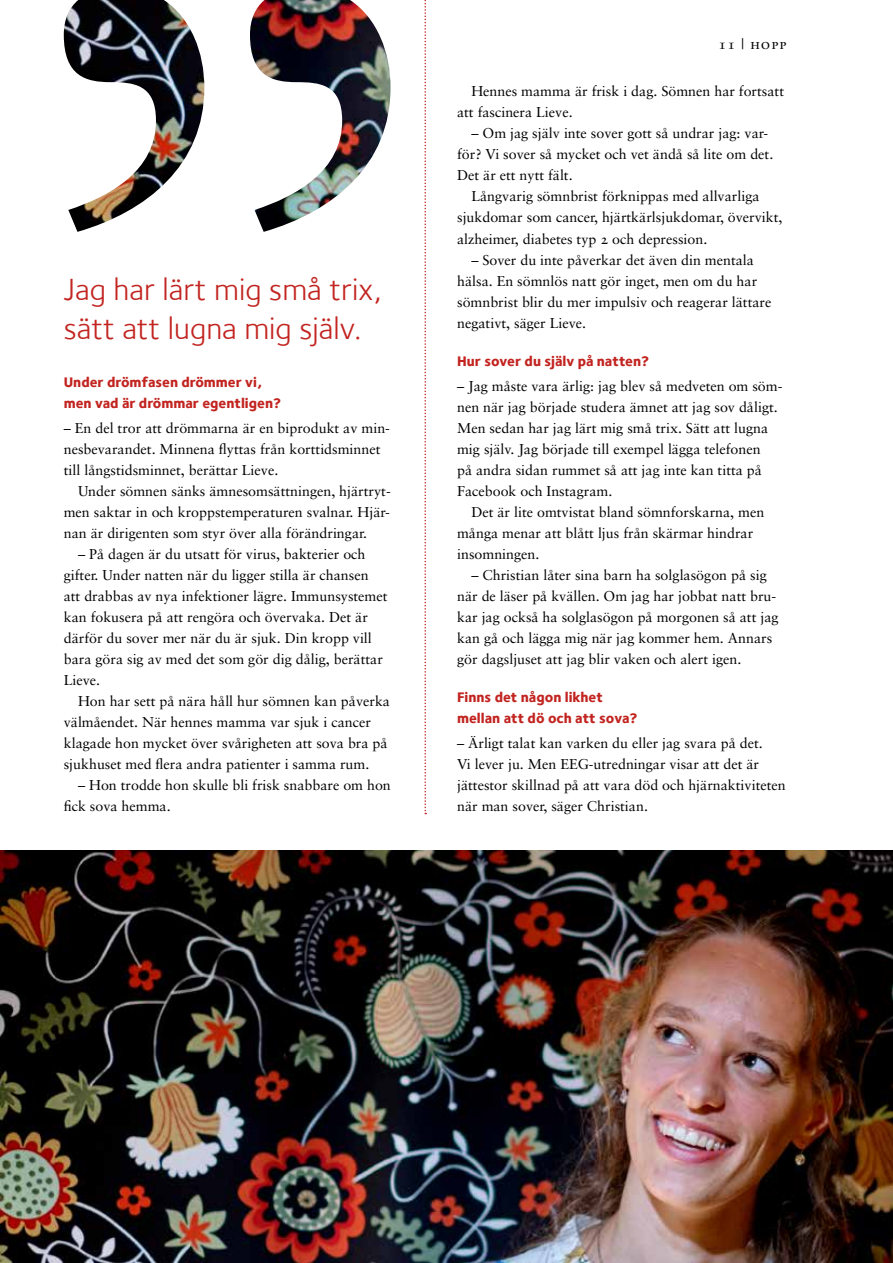
<style>
.page{position:relative;width:893px;height:1263px;background:#fff}
.page>*{position:absolute;margin:0;border:0;box-sizing:border-box;transform-origin:0 0}
.t1{font:31.5px/39px "Foundry Sterling Book OSF";color:#c22420}
.t2{font:14.25px/21px "Sabon Roman Os F";color:#000}
.t3{font:14.25px/21px "Foundry Sterling Extra Bold OSF";color:#c22420}
.t4{font:14.25px "Sabon Roman SC";letter-spacing:.07em;color:#000}
</style>
<div class="page">
<img style="left:0;top:850px;width:893px;height:413px">
<img style="left:64px;top:0;width:327px;height:232px">
<svg style="left:424px;top:0;width:2px;height:814px"></svg>
<h1 class="t1" style="left:64px;top:270px;width:319px">Jag har lärt mig små trix, sätt att lugna mig själv.</h1>
<p class="t3" style="left:64px;top:371px;width:219px">Under drömfasen drömmer vi, men vad är drömmar egentligen?</p>
<p class="t2" style="left:64px;top:417px;width:328px">– En del tror att drömmarna är en biprodukt av min&shy;nesbevarandet. Minnena flyttas från korttidsminnet till långstidsminnet, berättar Lieve.</p>
<p class="t2" style="left:64px;top:480px;width:328px;text-align:justify;text-indent:14px">Under sömnen sänks ämnesomsättningen, hjärtryt&shy;men saktar in och kroppstemperaturen svalnar. Hjär&shy;nan är dirigenten som styr över alla förändringar.</p>
<p class="t2" style="left:64px;top:543px;width:325px;text-indent:14px">– På dagen är du utsatt för virus, bakterier och gifter. Under natten när du ligger stilla är chansen att drabbas av nya infektioner lägre. Immunsystemet kan fokusera på att rengöra och övervaka. Det är därför du sover mer när du är sjuk. Din kropp vill bara göra sig av med det som gör dig dålig, berättar Lieve.</p>
<p class="t2" style="left:64px;top:690px;width:328px;text-indent:14px">Hon har sett på nära håll hur sömnen kan påverka välmåendet. När hennes mamma var sjuk i cancer klagade hon mycket över svårigheten att sova bra på sjukhuset med flera andra patienter i samma rum.</p>
<p class="t2" style="left:64px;top:774px;width:329px;text-indent:14px">– Hon trodde hon skulle bli frisk snabbare om hon fick sova hemma.</p>
<p class="t4" style="left:718px;top:36px;width:70px">11 | hopp</p>
<p class="t2" style="left:457px;top:81px;width:328px;text-indent:14px">Hennes mamma är frisk i dag. Sömnen har fortsatt att fascinera Lieve.</p>
<p class="t2" style="left:457px;top:123px;width:318px;text-indent:14px">– Om jag själv inte sover gott så undrar jag: var&shy;för? Vi sover så mycket och vet ändå så lite om det.<br>Det är ett nytt fält.</p>
<p class="t2" style="left:457px;top:186px;width:327px;text-indent:14px">Långvarig sömnbrist förknippas med allvarliga sjukdomar som cancer, hjärtkärlsjukdomar, övervikt, alzheimer, diabetes typ 2 och depression.</p>
<p class="t2" style="left:457px;top:249px;width:316px;text-indent:14px">– Sover du inte påverkar det även din mentala hälsa. En sömnlös natt gör inget, men om du har sömnbrist blir du mer impulsiv och reagerar lättare negativt, säger Lieve.</p>
<p class="t3" style="left:457px;top:350px;width:193px">Hur sover du själv på natten?</p>
<p class="t2" style="left:457px;top:375px;width:327px">– Jag måste vara ärlig: jag blev så medveten om söm&shy;nen när jag började studera ämnet att jag sov dåligt.<br>Men sedan har jag lärt mig små trix. Sätt att lugna mig själv. Jag började till exempel lägga telefonen<br>på andra sidan rummet så att jag inte kan titta på Facebook och Instagram.</p>
<p class="t2" style="left:457px;top:501px;width:309px;text-indent:14px">Det är lite omtvistat bland sömnforskarna, men många menar att blått ljus från skärmar hindrar insomningen.</p>
<p class="t2" style="left:457px;top:564px;width:323px;text-indent:14px">– Christian låter sina barn ha solglasögon på sig när de läser på kvällen. Om jag har jobbat natt bru&shy;kar jag också ha solglasögon på morgonen så att jag kan gå och lägga mig när jag kommer hem. Annars gör dagsljuset att jag blir vaken och alert igen.</p>
<p class="t3" style="left:457px;top:686px;width:182px">Finns det någon likhet mellan att dö och att sova?</p>
<p class="t2" style="left:457px;top:732px;width:330px">– Ärligt talat kan varken du eller jag svara på det.<br>Vi lever ju. Men EEG-utredningar visar att det är jättestor skillnad på att vara död och hjärnaktiviteten när man sover, säger Christian.</p>
</div>
